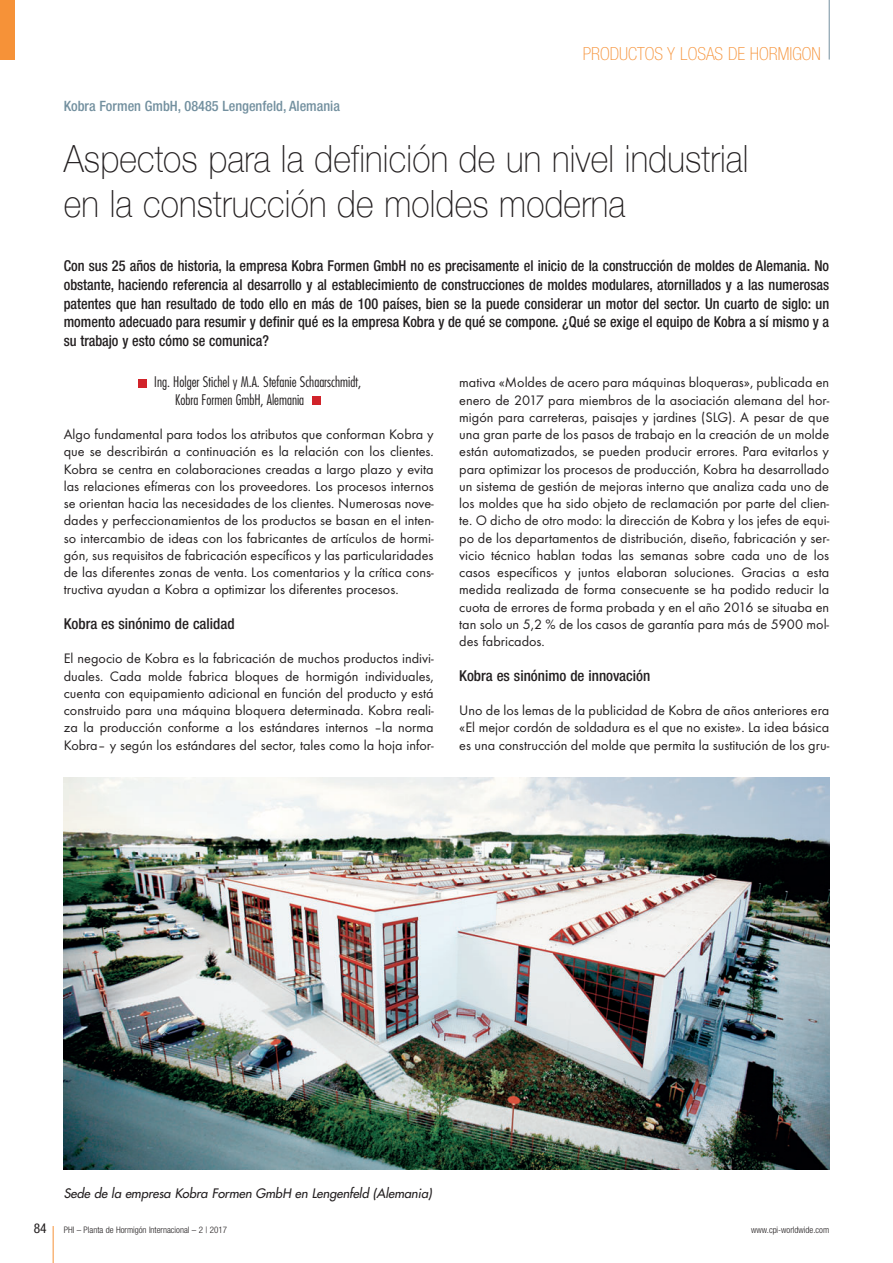
<style>
.page{position:relative;width:893px;height:1263px;background:#fff}
.page>*{position:absolute;margin:0;border:0;box-sizing:border-box;transform-origin:0 0}
.t1{font:100 37.5px/45px "Helvetica Neue";letter-spacing:.005em;color:#231f20;scale:.9 1}
.t2{font:100 condensed 18px "Helvetica Neue";color:#f69238}
.t3{font:500 condensed 15px/18.8px "Helvetica Neue";color:#231f20;text-align:justify;scale:.95 1}
.t4{font:500 condensed 15px "Helvetica Neue";color:#231f20}
.t5{font:14.25px/17.2px "Futura T";color:#231f20;text-align:justify}
.t6{font:300 condensed 14.25px/17.2px "Futura";color:#231f20}
.t7{font:500 condensed 14.25px "Helvetica Neue";color:#73909f}
.t8{font:condensed 13.5px "Helvetica Neue";color:#231f20}
.t9{font:italic 12.75px "Futura";letter-spacing:-.005em;color:#231f20}
.t10{font:300 condensed 9px "Helvetica Neue";color:#231f20}
</style>
<div class="page">
<hr style="left:53px;top:1226px;width:1px;height:37px;background:#f69238">
<hr style="left:829px;top:0;width:1px;height:60px;background:#73909f">
<div style="left:0;top:0;width:15px;height:60px;background:#f69238"></div>
<div style="left:138px;top:379px;width:8px;height:8px;background:#d1232a"></div>
<div style="left:312px;top:396px;width:9px;height:9px;background:#d1232a"></div>
<img style="left:64px;top:777px;width:765px;height:392px">
<p class="t7" style="left:64px;top:101px;width:278px">Kobra Formen GmbH, 08485 Lengenfeld, Alemania</p>
<p class="t2" style="left:583px;top:47px;width:239px">PRODUCTOS Y LOSAS DE HORMIGON</p>
<h1 class="t1" style="left:64px;top:136px;width:762px">Aspectos para la definición de un nivel industrial en la construcción de moldes moderna</h1>
<p class="t3" style="left:64px;top:258px;width:807px">Con sus 25 años de historia, la empresa Kobra Formen GmbH no es precisamente el inicio de la construcción de moldes de Alemania. No obstante, haciendo referencia al desarrollo y al establecimiento de construcciones de moldes modulares, atornillados y a las numerosas patentes que han resultado de todo ello en más de 100 países, bien se la puede considerar un motor del sector. Un cuarto de siglo: un momento adecuado para resumir y definir qué es la empresa Kobra y de qué se compone. ¿Qué se exige el equipo de Kobra a sí mismo y a su trabajo y esto cómo se comunica?</p>
<p class="t6" style="left:175px;top:374px;width:188px;text-indent:-21px">Ing. Holger Stichel y M.A. Stefanie Schaarschmidt,<br>Kobra Formen GmbH, Alemania</p>
<p class="t5" style="left:64px;top:427px;width:371px">Algo fundamental para todos los atributos que conforman Kobra y que se describirán a continuación es la relación con los clientes.<br>Kobra se centra en colaboraciones creadas a largo plazo y evita las relaciones efímeras con los proveedores. Los procesos internos se orientan hacia las necesidades de los clientes. Numerosas nove&shy;dades y perfeccionamientos de los productos se basan en el inten&shy;so intercambio de ideas con los fabricantes de artículos de hormi&shy;gón, sus requisitos de fabricación específicos y las particularidades de las diferentes zonas de venta. Los comentarios y la crítica cons&shy;tructiva ayudan a Kobra a optimizar los diferentes procesos.</p>
<p class="t4" style="left:64px;top:618px;width:172px">Kobra es sinónimo de calidad</p>
<p class="t5" style="left:64px;top:651px;width:371px">El negocio de Kobra es la fabricación de muchos productos indivi&shy;duales. Cada molde fabrica bloques de hormigón individuales, cuenta con equipamiento adicional en función del producto y está construido para una máquina bloquera determinada. Kobra reali&shy;za la producción conforme a los estándares internos –la norma Kobra– y según los estándares del sector, tales como la hoja infor-</p>
<p class="t5" style="left:459px;top:375px;width:371px">mativa «Moldes de acero para máquinas bloqueras», publicada en enero de 2017 para miembros de la asociación alemana del hor&shy;migón para carreteras, paisajes y jardines (SLG). A pesar de que una gran parte de los pasos de trabajo en la creación de un molde están automatizados, se pueden producir errores. Para evitarlos y para optimizar los procesos de producción, Kobra ha desarrollado un sistema de gestión de mejoras interno que analiza cada uno de los moldes que ha sido objeto de reclamación por parte del clien&shy;te. O dicho de otro modo: la dirección de Kobra y los jefes de equi&shy;po de los departamentos de distribución, diseño, fabricación y ser&shy;vicio técnico hablan todas las semanas sobre cada uno de los casos específicos y juntos elaboran soluciones. Gracias a esta medida realizada de forma consecuente se ha podido reducir la cuota de errores de forma probada y en el año 2016 se situaba en tan solo un 5,2 % de los casos de garantía para más de 5900 mol&shy;des fabricados.</p>
<p class="t4" style="left:459px;top:670px;width:193px">Kobra es sinónimo de innovación</p>
<p class="t5" style="left:459px;top:703px;width:371px">Uno de los lemas de la publicidad de Kobra de años anteriores era «El mejor cordón de soldadura es el que no existe». La idea básica es una construcción del molde que permita la sustitución de los gru-</p>
<p class="t9" style="left:64px;top:1187px;width:372px">Sede de la empresa Kobra Formen GmbH en Lengenfeld (Alemania)</p>
<p class="t8" style="left:34px;top:1223px;width:14px">84</p>
<p class="t10" style="left:64px;top:1226px;width:165px">PHI – Planta de Hormigón Internacional – 2 | 2017</p>
<p class="t10" style="left:751px;top:1226px;width:79px">www.cpi-worldwide.com</p>
</div>
